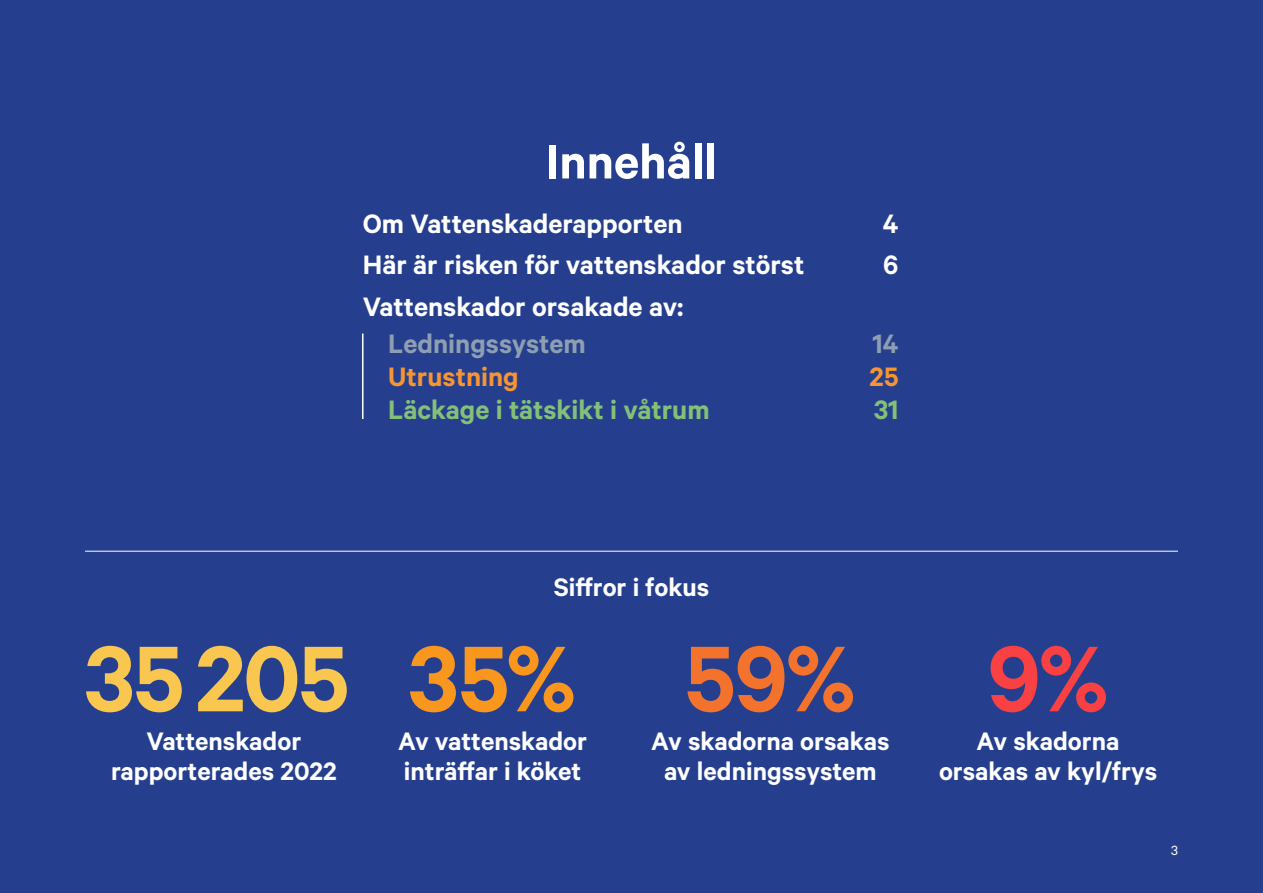
<style>
.page{position:relative;width:1263px;height:893px;background:#253f8e}
.page>*{position:absolute;margin:0;border:0;box-sizing:border-box;transform-origin:0 0}
.t1{font:600 105px "Calibre";letter-spacing:-.015em;color:#f9c74f}
.t2{font:600 105px "Calibre";color:#f8961e}
.t3{font:600 105px "Calibre";color:#f3722c}
.t4{font:600 105px "Calibre";color:#f94144}
.Rubrik_1{font:600 54px "Calibre";color:#fff}
.t5{font:600 30px "Calibre";color:#fff}
.t6{font:600 30px "Calibre";color:#84c177}
.t7{font:600 30px "Calibre";color:#8e9fb1}
.t8{font:600 30px "Calibre";color:#f79532}
.t9{font:600 28.5px/30px "Calibre";color:#fff;text-align:center}
.Bröd{font:15px "Calibre";color:#fff}
</style>
<div class="page">
<hr style="left:362px;top:333px;width:1px;height:86px;background:#fff">
<hr style="left:85px;top:551px;width:1093px;height:1px;background:#fff">
<p class="Rubrik_1" style="left:546px;top:130px;width:172px">Innehåll</p>
<p class="t5" style="left:363px;top:206px;width:321px">Om Vattenskaderapporten</p>
<p class="t5" style="left:883px;top:206px;width:17px">4</p>
<p class="t5" style="left:363px;top:247px;width:443px">Här är risken för vattenskador störst</p>
<p class="t5" style="left:883px;top:247px;width:17px">6</p>
<p class="t5" style="left:363px;top:289px;width:322px">Vattenskador orsakade av:</p>
<p class="t7" style="left:388px;top:326px;width:199px">Ledningssystem</p>
<p class="t7" style="left:873px;top:326px;width:27px">14</p>
<p class="t8" style="left:388px;top:359px;width:132px">Utrustning</p>
<p class="t8" style="left:869px;top:359px;width:31px">25</p>
<p class="t6" style="left:388px;top:392px;width:323px">Läckage i tätskikt i våtrum</p>
<p class="t6" style="left:874px;top:392px;width:26px">31</p>
<p class="t1" style="left:85px;top:616px;width:266px">35205</p>
<p class="t9" style="left:111px;top:725px;width:227px">Vattenskador rapporterades 2022</p>
<p class="t9" style="left:554px;top:572px;width:157px">Siffror i fokus</p>
<p class="t2" style="left:409px;top:616px;width:169px">35%</p>
<p class="t9" style="left:398px;top:725px;width:191px;text-align:left">Av vattenskador inträffar i köket</p>
<p class="t3" style="left:685px;top:616px;width:173px">59%</p>
<p class="t9" style="left:651px;top:725px;width:240px">Av skadorna orsakas av ledningssystem</p>
<p class="t4" style="left:987px;top:616px;width:123px">9%</p>
<p class="t9" style="left:939px;top:725px;width:220px">Av skadorna orsakas av kyl/frys</p>
<p class="Bröd" style="left:1171px;top:842px;width:8px">3</p>
</div>
